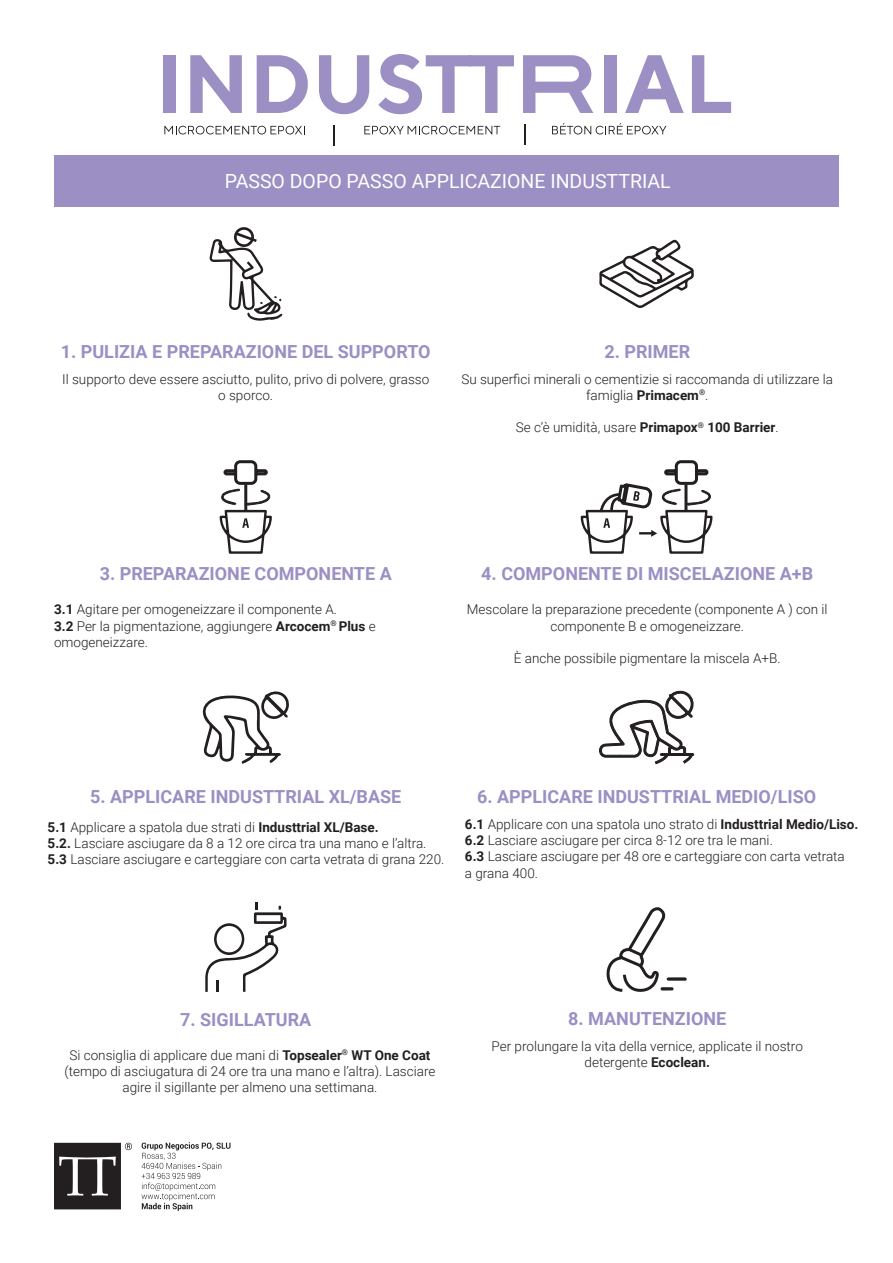
<style>
.page{position:relative;width:893px;height:1263px;background:#fff}
.page>*{position:absolute;margin:0;border:0;box-sizing:border-box;transform-origin:0 0}
.t1{font:19.5px "Roboto";color:#fff}
.t2{font:700 18px "Roboto";color:#9b8fc4}
.t3{font:300 13.5px/16.2px "Roboto";color:#231f20;text-align:center}
.s1{font-weight:700}
</style>
<div class="page">
<svg style="left:209px;top:227px;width:73px;height:94px"></svg>
<svg style="left:599px;top:239px;width:95px;height:69px"></svg>
<svg style="left:220px;top:460px;width:52px;height:94px"></svg>
<svg style="left:581px;top:460px;width:132px;height:94px"></svg>
<svg style="left:202px;top:691px;width:87px;height:73px"></svg>
<svg style="left:599px;top:690px;width:95px;height:74px"></svg>
<svg style="left:205px;top:902px;width:82px;height:90px"></svg>
<svg style="left:606px;top:907px;width:81px;height:85px"></svg>
<div style="left:163px;top:55px;width:13px;height:58px;background:#9b8fc4"></div>
<svg style="left:190px;top:55px;width:52px;height:58px"></svg>
<svg style="left:257px;top:55px;width:51px;height:58px"></svg>
<svg style="left:523px;top:55px;width:70px;height:58px"></svg>
<div style="left:604px;top:55px;width:13px;height:58px;background:#9b8fc4"></div>
<svg style="left:625px;top:55px;width:59px;height:58px"></svg>
<svg style="left:692px;top:55px;width:39px;height:58px"></svg>
<svg style="left:164px;top:126px;width:141px;height:8px"></svg>
<svg style="left:364px;top:126px;width:136px;height:8px"></svg>
<svg style="left:552px;top:123px;width:114px;height:11px"></svg>
<hr style="left:333px;top:126px;width:2px;height:20px;background:#231f20">
<svg style="left:525px;top:124px;width:1px;height:21px"></svg>
<svg style="left:319px;top:55px;width:50px;height:59px"></svg>
<svg style="left:378px;top:54px;width:136px;height:60px"></svg>
<svg style="left:142px;top:1142px;width:89px;height:69px"></svg>
<svg style="left:54px;top:1143px;width:78px;height:66px"></svg>
<div style="left:54px;top:155px;width:785px;height:51px;background:#9b8fc4"></div>
<p class="t1" style="left:225px;top:167px;width:447px">PASSO DOPO PASSO APPLICAZIONE INDUSTTRIAL</p>
<p class="t2" style="left:61px;top:339px;width:371px">1. PULIZIA E PREPARAZIONE DEL SUPPORTO</p>
<p class="t2" style="left:604px;top:339px;width:87px">2. PRIMER</p>
<p class="t3" style="left:62px;top:370px;width:368px">Il supporto deve essere asciutto, pulito, privo di polvere, grasso</p>
<p class="t3" style="left:218px;top:386px;width:56px">o sporco.</p>
<p class="t3" style="left:461px;top:370px;width:373px">Su superfici minerali o cementizie si raccomanda di utilizzare la famiglia <span class="s1">Primacem</span><sup>®</sup>.</p>
<p class="t3" style="left:516px;top:419px;width:264px">Se c’è umidità, usare <span class="s1">Primapox</span><sup>®</sup> <span class="s1">100 Barrier</span>.</p>
<p class="t2" style="left:100px;top:561px;width:294px">3. PREPARAZIONE COMPONENTE A</p>
<p class="t2" style="left:481px;top:561px;width:333px">4. COMPONENTE DI MISCELAZIONE A+B</p>
<p class="t3" style="left:54px;top:601px;width:285px"><span class="s1">3.1</span> Agitare per omogeneizzare il componente A.</p>
<p class="t3" style="left:54px;top:617px;width:323px;text-align:left"><span class="s1">3.2</span> Per la pigmentazione, aggiungere <span class="s1">Arcocem</span><sup>®</sup> <span class="s1">Plus</span> e omogeneizzare.</p>
<p class="t3" style="left:467px;top:601px;width:362px">Mescolare la preparazione precedente (componente A ) con il componente B e omogeneizzare.</p>
<p class="t3" style="left:514px;top:649px;width:268px">È anche possibile pigmentare la miscela A+B.</p>
<p class="t2" style="left:90px;top:784px;width:313px">5. APPLICARE INDUSTTRIAL XL/BASE</p>
<p class="t3" style="left:48px;top:819px;width:333px"><span class="s1">5.1</span> Applicare a spatola due strati di <span class="s1">Industtrial XL/Base.</span></p>
<p class="t3" style="left:48px;top:835px;width:380px"><span class="s1">5.2.</span> Lasciare asciugare da 8 a 12 ore circa tra una mano e l’altra.</p>
<p class="t3" style="left:48px;top:851px;width:398px"><span class="s1">5.3</span> Lasciare asciugare e carteggiare con carta vetrata di grana 220.</p>
<p class="t2" style="left:477px;top:784px;width:341px">6. APPLICARE INDUSTTRIAL MEDIO/LISO</p>
<p class="t3" style="left:465px;top:815px;width:395px"><span class="s1">6.1</span> Applicare con una spatola uno strato di <span class="s1">Industtrial Medio/Liso.</span></p>
<p class="t3" style="left:465px;top:832px;width:309px"><span class="s1">6.2</span> Lasciare asciugare per circa 8-12 ore tra le mani.</p>
<p class="t3" style="left:465px;top:848px;width:381px"><span class="s1">6.3</span> Lasciare asciugare per 48 ore e carteggiare con carta vetrata</p>
<p class="t3" style="left:465px;top:864px;width:75px">a grana 400.</p>
<p class="t2" style="left:180px;top:1007px;width:133px">7. SIGILLATURA</p>
<p class="t3" style="left:65px;top:1046px;width:372px">Si consiglia di applicare due mani di <span class="s1">Topsealer</span><sup>®</sup> <span class="s1">WT One Coat </span>(tempo di asciugatura di 24 ore tra una mano e l’altra). Lasciare agire il sigillante per almeno una settimana.</p>
<p class="t2" style="left:568px;top:1006px;width:160px">8. MANUTENZIONE</p>
<p class="t3" style="left:492px;top:1037px;width:313px">Per prolungare la vita della vernice, applicate il nostro</p>
<p class="t3" style="left:584px;top:1054px;width:127px">detergente <span class="s1">Ecoclean.</span></p>
</div>
